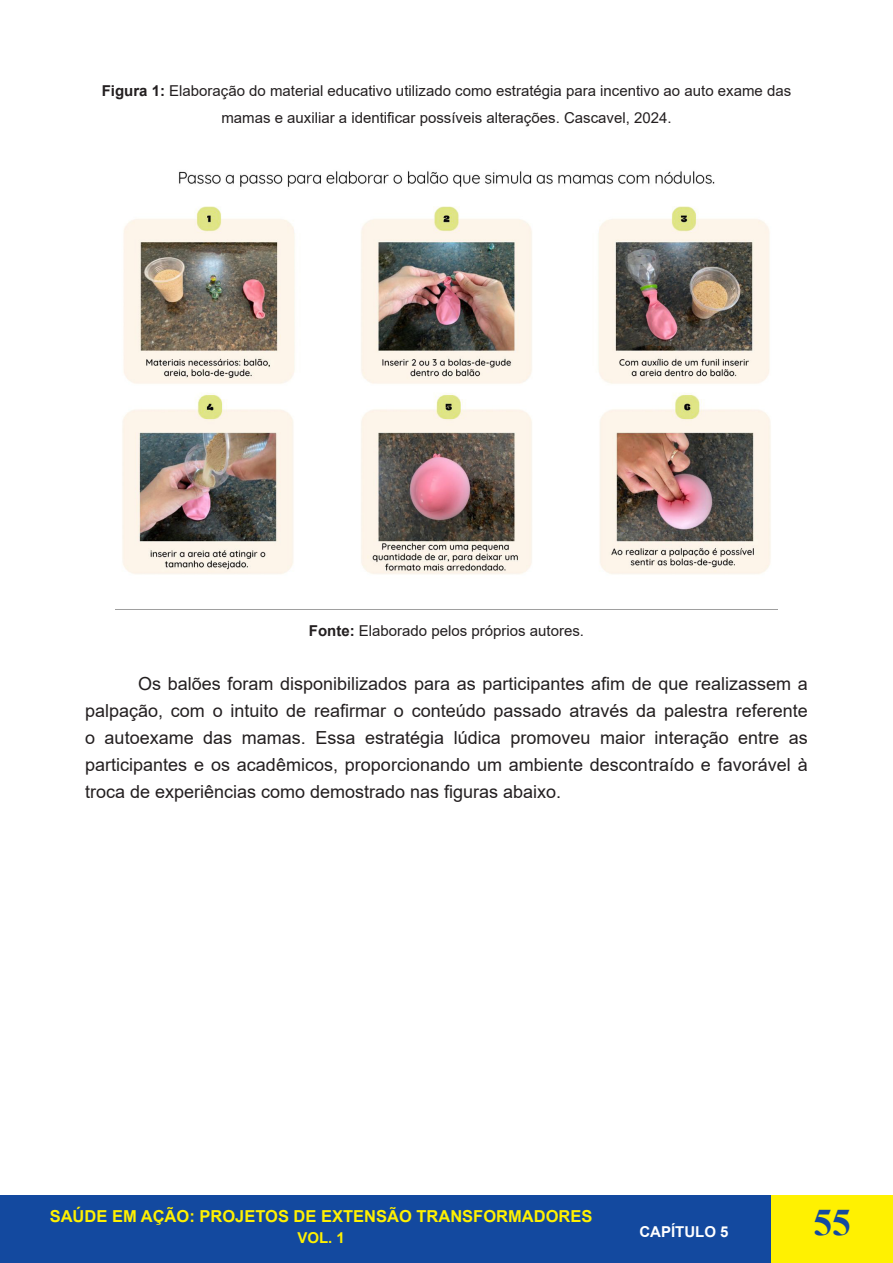
<style>
.page{position:relative;width:893px;height:1263px;background:#fff}
.page>*{position:absolute;margin:0;border:0;box-sizing:border-box;transform-origin:0 0}
.t1{font:700 37.5px "Times New Roman";color:#13499f}
.t2{font:18px/27px "Arial";color:#231f20;text-align:justify}
.t3{font:700 16.5px "Arial";color:#fff101}
.t4{font:15px/27px "Arial";color:#231f20;text-align:center}
.t5{font:700 15px "Arial";color:#fff}
.t6{font:700 15px "Arial";color:#fff101}
.s1{font-weight:700}
</style>
<div class="page">
<div style="left:0;top:1196px;width:893px;height:67px;background:#13499f"></div>
<hr style="left:0;top:1196px;width:1px;height:67px;background:#fff101">
<div style="left:771px;top:1196px;width:122px;height:67px;background:#fff101"></div>
<img style="left:122px;top:171px;width:649px;height:403px">
<p class="t4" style="left:102px;top:77px;width:691px"><span class="s1">Figura 1:</span> Elaboração do material educativo utilizado como estratégia para incentivo ao auto exame das mamas e auxiliar a identificar possíveis alterações. Cascavel, 2024.</p>
<p class="t4" style="left:309px;top:617px;width:277px"><span class="s1">Fonte:</span> Elaborado pelos próprios autores.</p>
<p class="t2" style="left:85px;top:670px;width:724px;text-indent:53px">Os balões foram disponibilizados para as participantes afim de que realizassem a palpação, com o intuito de reafirmar o conteúdo passado através da palestra referente o autoexame das mamas. Essa estratégia lúdica promoveu maior interação entre as participantes e os acadêmicos, proporcionando um ambiente descontraído e favorável à troca de experiências como demostrado nas figuras abaixo.</p>
<p class="t3" style="left:50px;top:1205px;width:544px">SAÚDE EM AÇÃO: PROJETOS DE EXTENSÃO TRANSFORMADORES</p>
<p class="t6" style="left:297px;top:1227px;width:49px">VOL. 1</p>
<p class="t5" style="left:639px;top:1221px;width:91px">CAPÍTULO 5</p>
<h1 class="t1" style="left:813px;top:1195px;width:39px">55</h1>
</div>
